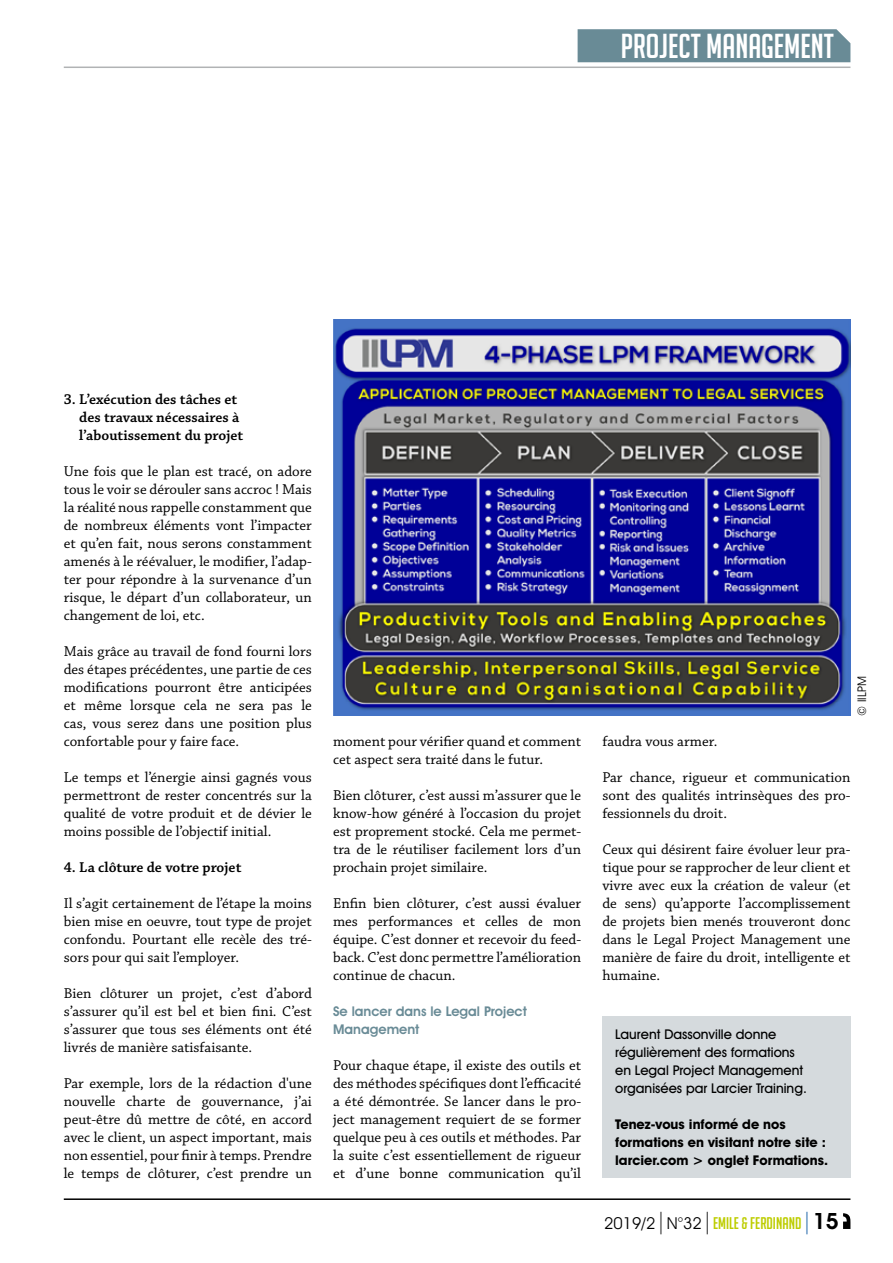
<style>
.page{position:relative;width:893px;height:1263px;background:#fff}
.page>*{position:absolute;margin:0;border:0;box-sizing:border-box;transform-origin:0 0}
.t1{font:33.75px "Big Noodle Titling";color:#fff}
.t2{font:16.5px "Big Noodle Titling";color:#bdcd00}
.t3{font:15px/18px "Chaparral Pro";color:#000;text-align:justify}
.t4{font:600 15px/18px "Chaparral Pro";color:#000}
.t5{font:500 13.5px/18px "Avant Garde IT Cby BT";color:#000}
.t6{font:700 13.5px/18px "Avant Garde IT Cby BT";color:#000}
.t7{font:600 13.5px/18px "Avant Garde IT Cby BT";color:#698b96}
.t8{font:12px "Avant Garde IT Cby BT";color:#000}
.s1{font-family:"Avant Garde IT Cby BT";color:#000}
.s2{font-family:"Avant Garde IT Cby BT";font-weight:200;font-size:22.5px;color:#000}
.s3{font-family:"Avant Garde IT Cby BT";font-weight:200;font-size:22.5px;color:#00519e}
.s4{font-family:"Avant Garde IT Cby BT";font-weight:600;font-size:22.5px;color:#000}
</style>
<div class="page">
<hr style="left:64px;top:67px;width:786px;height:1px;background:#b1b3b4">
<hr style="left:64px;top:1198px;width:786px;height:2px;background:#000">
<svg style="left:843px;top:1213px;width:7px;height:16px"></svg>
<img style="left:333px;top:320px;width:517px;height:395px">
<div style="left:602px;top:1016px;width:248px;height:162px;background:#d5dadd"></div>
<div style="left:578px;top:29px;width:272px;height:33px;background:#698b96"></div>
<h1 class="t1" style="left:621px;top:28px;width:215px">PROJECT MANAGEMENT</h1>
<p class="t4" style="left:79px;top:390px;width:166px;text-indent:-15px">3. L’exécution des tâches et des travaux nécessaires à l’aboutissement du projet</p>
<p class="t3" style="left:64px;top:463px;width:250px">Une fois que le plan est tracé, on adore tous le voir se dérouler sans accroc ! Mais la réalité nous rappelle constamment que de nombreux éléments vont l’impacter et qu’en fait, nous serons constamment amenés à le réévaluer, le modifier, l’adap&shy;ter pour répondre à la survenance d’un risque, le départ d’un collaborateur, un changement de loi, etc.</p>
<p class="t3" style="left:64px;top:643px;width:250px">Mais grâce au travail de fond fourni lors des étapes précédentes, une partie de ces modifications pourront être anticipées et même lorsque cela ne sera pas le cas, vous serez dans une position plus confortable pour y faire face.</p>
<p class="t3" style="left:64px;top:769px;width:250px">Le temps et l’énergie ainsi gagnés vous permettront de rester concentrés sur la qualité de votre produit et de dévier le moins possible de l’objectif initial.</p>
<p class="t4" style="left:64px;top:858px;width:179px">4. La clôture de votre projet</p>
<p class="t3" style="left:64px;top:895px;width:250px">Il s’agit certainement de l’étape la moins bien mise en oeuvre, tout type de projet confondu. Pourtant elle recèle des tré&shy;sors pour qui sait l’employer.</p>
<p class="t3" style="left:64px;top:985px;width:250px">Bien clôturer un projet, c’est d’abord s’assurer qu’il est bel et bien fini. C’est s’assurer que tous ses éléments ont été livrés de manière satisfaisante.</p>
<p class="t3" style="left:64px;top:1075px;width:250px">Par exemple, lors de la rédaction d'une nouvelle charte de gouvernance, j’ai peut-être dû mettre de côté, en accord avec le client, un aspect important, mais non essentiel, pour finir à temps. Prendre le temps de clôturer, c’est prendre un</p>
<p class="t3" style="left:333px;top:733px;width:250px">moment pour vérifier quand et comment cet aspect sera traité dans le futur.</p>
<p class="t3" style="left:333px;top:787px;width:250px">Bien clôturer, c’est aussi m’assurer que le know-how généré à l’occasion du projet est proprement stocké. Cela me permet&shy;tra de le réutiliser facilement lors d’un prochain projet similaire.</p>
<p class="t3" style="left:333px;top:895px;width:250px">Enfin bien clôturer, c’est aussi évaluer mes performances et celles de mon équipe. C’est donner et recevoir du feed&shy;back. C’est donc permettre l’amélioration continue de chacun.</p>
<p class="t7" style="left:333px;top:1002px;width:195px">Se lancer dans le Legal Project<br>Management</p>
<p class="t3" style="left:333px;top:1057px;width:250px">Pour chaque étape, il existe des outils et des méthodes spécifiques dont l’efficacité a été démontrée. Se lancer dans le pro&shy;ject management requiert de se former quelque peu à ces outils et méthodes. Par la suite c’est essentiellement de rigueur et d’une bonne communication qu’il</p>
<p class="t8" style="left:854px;top:715px;width:41px;rotate:-90deg">© IILPM</p>
<p class="t3" style="left:602px;top:733px;width:117px">faudra vous armer.</p>
<p class="t3" style="left:602px;top:769px;width:250px">Par chance, rigueur et communication sont des qualités intrinsèques des pro&shy;fessionnels du droit.</p>
<p class="t3" style="left:602px;top:841px;width:250px">Ceux qui désirent faire évoluer leur pra&shy;tique pour se rapprocher de leur client et vivre avec eux la création de valeur (et de sens) qu’apporte l’accomplissement de projets bien menés trouveront donc dans le Legal Project Management une manière de faire du droit, intelligente et humaine.</p>
<p class="t5" style="left:615px;top:1025px;width:193px">Laurent Dassonville donne régulièrement des formations en Legal Project Management organisées par Larcier Training.</p>
<p class="t6" style="left:615px;top:1115px;width:214px">Tenez-vous informé de nos formations en visitant notre site : larcier.com &gt; onglet Formations.</p>
<p class="t2" style="left:604px;top:1214px;width:236px"><span class="s1">2019/2</span><span class="s2">|</span><span class="s1">N°32</span><span class="s2">|</span>EMILE &amp; FERDINAND<span class="s3">|</span><span class="s4">15</span></p>
</div>
